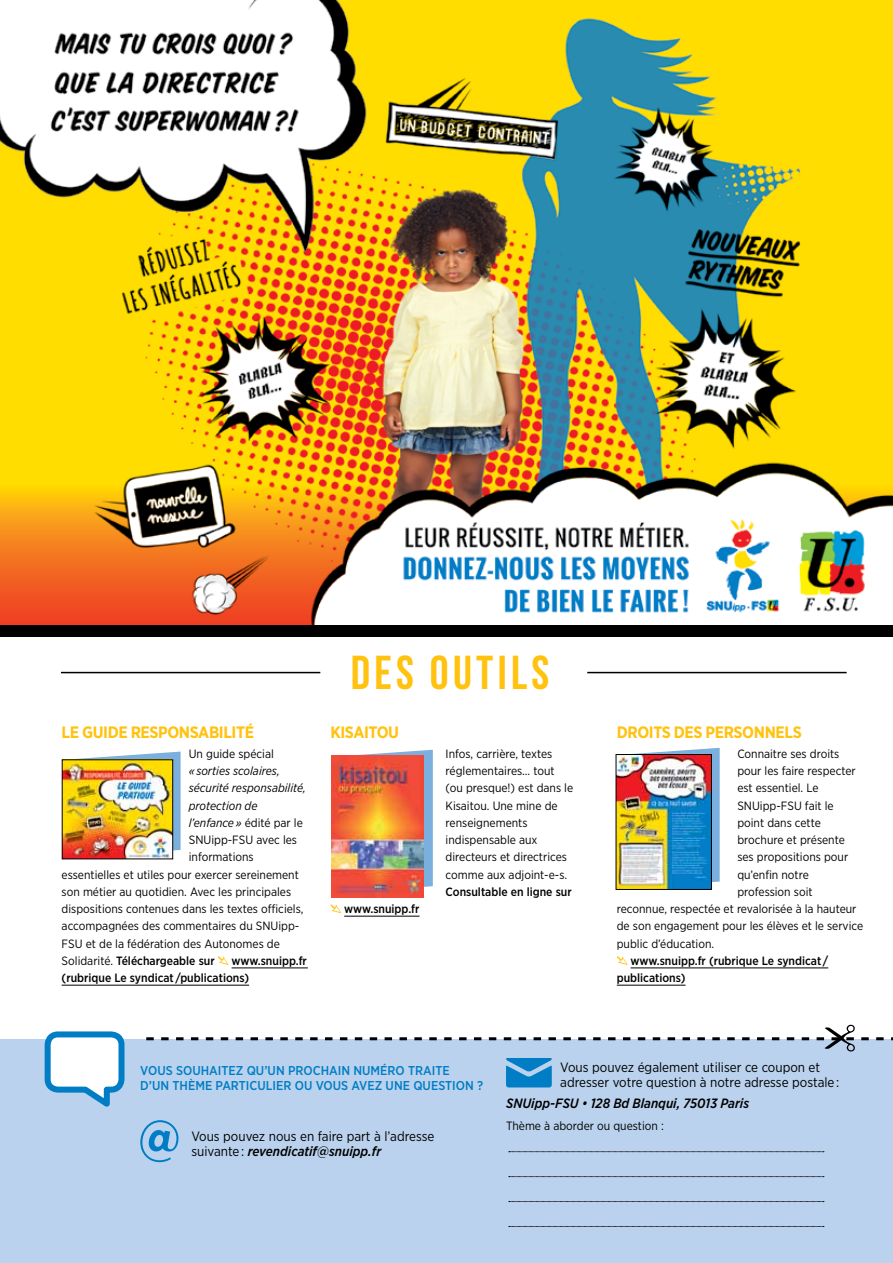
<style>
.page{position:relative;width:893px;height:1263px;background:#fff}
.page>*{position:absolute;margin:0;border:0;box-sizing:border-box;transform-origin:0 0}
.t1{font:47.55px "Bebas Neue";letter-spacing:.09em;color:#ffc20e}
.t2{font:700 16.5px "Gotham Narrow";letter-spacing:-.025em;color:#ffc20e}
.t3{font:13.5px/15px "Gotham Narrow";color:#000}
.t4{font:italic 500 13.5px "Gotham Narrow";color:#000}
.t5{font:500 12.9px "Gotham Narrow";color:#007dc5}
.t6{font:12px/17.2px "Gotham Narrow";color:#000}
.t7{font:500 12px/17.2px "Gotham Narrow";color:#000}
.t8{font:italic 12px "Gotham Narrow";color:#000}
.s1{font-style:normal}
.s2{font-weight:400}
.s3{font-weight:500;font-style:italic}
</style>
<div class="page">
<div style="left:0;top:1039px;width:893px;height:224px;background:#bad2ed"></div>
<img style="left:0;top:0;width:893px;height:626px">
<hr style="left:232px;top:967px;width:76px;height:1px;background:#000">
<hr style="left:62px;top:985px;width:187px;height:1px;background:#000">
<svg style="left:218px;top:956px;width:10px;height:9px"></svg>
<hr style="left:344px;top:916px;width:76px;height:1px;background:#000">
<svg style="left:330px;top:904px;width:11px;height:9px"></svg>
<hr style="left:631px;top:967px;width:197px;height:1px;background:#000">
<hr style="left:617px;top:985px;width:68px;height:1px;background:#000">
<svg style="left:617px;top:956px;width:10px;height:9px"></svg>
<svg style="left:359px;top:750px;width:74px;height:143px;background:#95b3d7"></svg>
<img style="left:332px;top:755px;width:91px;height:142px">
<svg style="left:62px;top:752px;width:119px;height:106px"></svg>
<img style="left:64px;top:762px;width:107px;height:95px">
<div style="left:0;top:626px;width:893px;height:11px;background:#000"></div>
<hr style="left:61px;top:672px;width:259px;height:1px;background:#000">
<hr style="left:587px;top:672px;width:260px;height:1px;background:#000">
<svg style="left:44px;top:1031px;width:81px;height:76px"></svg>
<svg style="left:506px;top:1058px;width:46px;height:29px"></svg>
<svg style="left:146px;top:1024px;width:747px;height:28px"></svg>
<svg style="left:509px;top:1151px;width:315px;height:1px"></svg>
<svg style="left:509px;top:1176px;width:315px;height:1px"></svg>
<svg style="left:509px;top:1201px;width:315px;height:1px"></svg>
<svg style="left:509px;top:1226px;width:315px;height:1px"></svg>
<svg style="left:140px;top:1120px;width:38px;height:42px"></svg>
<svg style="left:632px;top:748px;width:88px;height:134px;background:#94bee4"></svg>
<img style="left:618px;top:756px;width:92px;height:131px">
<div style="left:616px;top:754px;width:96px;height:135px;border:1px solid #000"></div>
<h2 class="t2" style="left:62px;top:721px;width:194px">LE GUIDE RESPONSABILITÉ</h2>
<p class="t6" style="left:189px;top:745px;width:87px">Un guide spécial</p>
<p class="t8" style="left:189px;top:763px;width:93px">« sorties scolaires,</p>
<p class="t8" style="left:189px;top:781px;width:119px">sécurité responsabilité,</p>
<p class="t8" style="left:189px;top:798px;width:70px">protection de</p>
<p class="t8" style="left:189px;top:815px;width:116px">l’enfance » <span class="s1">édité par le</span></p>
<p class="t6" style="left:189px;top:831px;width:110px">SNUipp-FSU avec les</p>
<p class="t6" style="left:189px;top:848px;width:66px">informations</p>
<p class="t6" style="left:62px;top:865px;width:239px">essentielles et utiles pour exercer sereinement</p>
<p class="t6" style="left:62px;top:883px;width:231px">son métier au quotidien. Avec les principales</p>
<p class="t6" style="left:62px;top:900px;width:243px">dispositions contenues dans les textes officiels,</p>
<p class="t6" style="left:62px;top:917px;width:239px">accompagnées des commentaires du SNUipp-</p>
<p class="t6" style="left:62px;top:934px;width:220px">FSU et de la fédération des Autonomes de</p>
<p class="t7" style="left:62px;top:952px;width:155px"><span class="s2">Solidarité.</span> Téléchargeable sur</p>
<p class="t7" style="left:62px;top:952px;width:247px;text-indent:170px">www.snuipp.fr (rubrique Le syndicat /publications)</p>
<h1 class="t1" style="left:351px;top:646px;width:200px">DES OUTILS</h1>
<h2 class="t2" style="left:330px;top:721px;width:70px">KISAITOU</h2>
<p class="t7" style="left:344px;top:900px;width:77px">www.snuipp.fr</p>
<p class="t6" style="left:446px;top:745px;width:129px">Infos, carrière, textes réglementaires... tout (ou presque!) est dans le<br>Kisaitou. Une mine de renseignements indispensable aux directeurs et directrices comme aux adjoint-e-s.</p>
<p class="t7" style="left:446px;top:883px;width:128px">Consultable en ligne sur</p>
<h2 class="t2" style="left:617px;top:721px;width:185px">DROITS DES PERSONNELS</h2>
<p class="t6" style="left:737px;top:745px;width:104px">Connaitre ses droits</p>
<p class="t6" style="left:737px;top:762px;width:120px">pour les faire respecter</p>
<p class="t6" style="left:737px;top:779px;width:83px">est essentiel. Le</p>
<p class="t6" style="left:737px;top:796px;width:98px">SNUipp-FSU fait le</p>
<p class="t6" style="left:737px;top:814px;width:85px">point dans cette</p>
<p class="t6" style="left:737px;top:831px;width:109px">brochure et présente</p>
<p class="t6" style="left:737px;top:848px;width:112px">ses propositions pour</p>
<p class="t6" style="left:737px;top:865px;width:73px">qu’enfin notre</p>
<p class="t6" style="left:737px;top:883px;width:77px">profession soit</p>
<p class="t6" style="left:617px;top:900px;width:241px">reconnue, respectée et revalorisée à la hauteur</p>
<p class="t6" style="left:617px;top:917px;width:248px">de son engagement pour les élèves et le service</p>
<p class="t6" style="left:617px;top:934px;width:99px">public d’éducation.</p>
<p class="t7" style="left:617px;top:952px;width:213px;text-indent:14px">www.snuipp.fr (rubrique Le syndicat / publications)</p>
<p class="t5" style="left:140px;top:1063px;width:9px">Vous</p>
<p class="t5" style="left:176px;top:1063px;width:9px">sou</p>
<p class="t5" style="left:201px;top:1063px;width:162px">haitez qu’un prochain num</p>
<p class="t5" style="left:380px;top:1063px;width:71px">éro traite</p>
<p class="t5" style="left:140px;top:1077px;width:193px">d’un thème particulier ou vous</p>
<p class="t5" style="left:351px;top:1077px;width:133px">avez un e qu estion ?</p>
<p class="t3" style="left:191px;top:1128px;width:245px">Vous pouvez nous en faire part à l’adresse suivante : <span class="s3">revendicatif@snuipp.fr</span></p>
<p class="t3" style="left:560px;top:1059px;width:281px">Vous pouvez également utiliser ce coupon et adresser votre question à notre adresse postale :</p>
<p class="t4" style="left:506px;top:1095px;width:245px">SNUipp-FSU • 128 Bd Blanqui, 75013 Paris</p>
<p class="t6" style="left:506px;top:1116px;width:159px">Thème à aborder ou question :</p>
</div>
